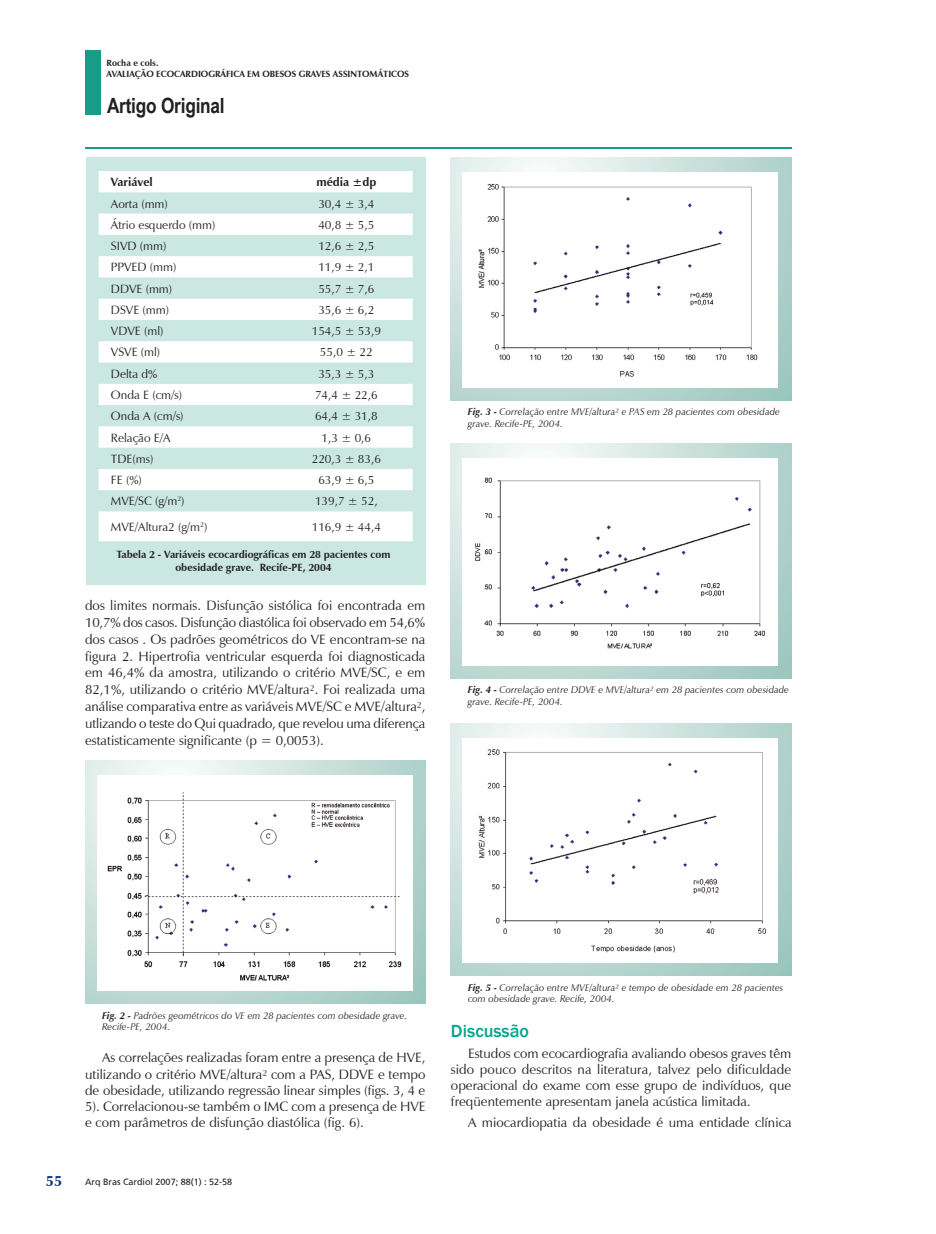
<style>
.page{position:relative;width:936px;height:1234px;background:#fff}
.page>*{position:absolute;margin:0;border:0;box-sizing:border-box;transform-origin:0 0}
.t1{font:700 21px "Arial Narrow";letter-spacing:-.01em;color:#231f20}
.t2{font:500 18px "Franklin Gothic";color:#00a78e}
.t3{font:700 15px "Zapf Humanist 601 BT";color:#013775}
.t4{font:13.5px/16.8px "Zapf Humanist 601 BT";color:#231f20;text-align:justify}
.t5{font:12px "Zapf Humanist 601 BT";color:#231f20}
.t6{font:700 12px "Zapf Humanist 601 BT";color:#231f20}
.t7{font:700 10.5px/12.6px "Zapf Humanist 601 BT";color:#231f20;text-align:center}
.t8{font:italic 9.75px/11.7px "Zapf Humanist 601 BT";letter-spacing:.01em;color:#231f20}
.t9{font:700 9px/10.8px "Zapf Humanist 601 BT";color:#231f20}
.t10{font:9px "Frutiger";color:#231f20}
.s1{font-weight:700}
</style>
<div class="page">
<hr style="left:85px;top:147px;width:706px;height:2px;background:#189c88">
<div style="left:85px;top:50px;width:16px;height:65px;background:#189c88"></div>
<div style="left:86px;top:157px;width:339px;height:427px;background:#cae7e2"></div>
<svg style="left:99px;top:171px;width:313px;height:370px;fill:#fff"></svg>
<svg style="left:85px;top:760px;width:340px;height:243px;background:#c6ded8"></svg>
<div style="left:97px;top:774px;width:315px;height:216px;background:#fff"></div>
<img style="left:107px;top:792px;width:295px;height:189px">
<svg style="left:451px;top:157px;width:340px;height:243px;background:#c5ddd8"></svg>
<div style="left:462px;top:171px;width:316px;height:216px;background:#fff"></div>
<img style="left:478px;top:183px;width:280px;height:194px">
<svg style="left:451px;top:443px;width:340px;height:234px;background:#c6ded9"></svg>
<div style="left:462px;top:457px;width:316px;height:208px;background:#fff"></div>
<img style="left:475px;top:477px;width:290px;height:172px">
<svg style="left:451px;top:723px;width:340px;height:252px;background:#c4ddd7"></svg>
<div style="left:462px;top:738px;width:316px;height:224px;background:#fff"></div>
<img style="left:478px;top:749px;width:289px;height:204px">
<p class="t9" style="left:107px;top:57px;width:62px">Rocha e cols.<br>Avaliação Ecocar</p>
<p class="t9" style="left:191px;top:68px;width:14px">diogr</p>
<p class="t9" style="left:220px;top:68px;width:16px">áfica</p>
<p class="t9" style="left:247px;top:68px;width:163px">em Obesos Graves Assintomáticos</p>
<h1 class="t1" style="left:107px;top:90px;width:119px">Artigo Original</h1>
<p class="t6" style="left:111px;top:175px;width:43px">Variável</p>
<p class="t6" style="left:316px;top:175px;width:62px">média ±dp</p>
<p class="t5" style="left:111px;top:196px;width:58px">Aorta (mm)</p>
<p class="t5" style="left:318px;top:196px;width:58px">30,4 ± 3,4</p>
<p class="t5" style="left:111px;top:217px;width:106px">Átrio esquerdo (mm)</p>
<p class="t5" style="left:318px;top:217px;width:58px">40,8 ± 5,5</p>
<p class="t5" style="left:111px;top:238px;width:57px">SIVD (mm)</p>
<p class="t5" style="left:318px;top:238px;width:58px">12,6 ± 2,5</p>
<p class="t5" style="left:111px;top:260px;width:67px">PPVED (mm)</p>
<p class="t5" style="left:318px;top:260px;width:58px">11,9 ± 2,1</p>
<p class="t5" style="left:111px;top:281px;width:63px">DDVE (mm)</p>
<p class="t5" style="left:318px;top:281px;width:58px">55,7 ± 7,6</p>
<p class="t5" style="left:111px;top:302px;width:60px">DSVE (mm)</p>
<p class="t5" style="left:318px;top:302px;width:58px">35,6 ± 6,2</p>
<p class="t5" style="left:111px;top:323px;width:54px">VDVE (ml)</p>
<p class="t5" style="left:312px;top:323px;width:71px">154,5 ± 53,9</p>
<p class="t5" style="left:111px;top:345px;width:51px">VSVE (ml)</p>
<p class="t5" style="left:320px;top:345px;width:54px">55,0 ± 22</p>
<p class="t5" style="left:111px;top:366px;width:48px">Delta d%</p>
<p class="t5" style="left:318px;top:366px;width:58px">35,3 ± 5,3</p>
<p class="t5" style="left:111px;top:387px;width:73px">Onda E (cm/s)</p>
<p class="t5" style="left:315px;top:387px;width:64px">74,4 ± 22,6</p>
<p class="t5" style="left:111px;top:408px;width:74px">Onda A (cm/s)</p>
<p class="t5" style="left:315px;top:408px;width:64px">64,4 ± 31,8</p>
<p class="t5" style="left:111px;top:430px;width:61px">Relação E/A</p>
<p class="t5" style="left:321px;top:430px;width:51px">1,3 ± 0,6</p>
<p class="t5" style="left:111px;top:451px;width:44px">TDE(ms)</p>
<p class="t5" style="left:312px;top:451px;width:71px">220,3 ± 83,6</p>
<p class="t5" style="left:111px;top:472px;width:32px">FE (%)</p>
<p class="t5" style="left:318px;top:472px;width:58px">63,9 ± 6,5</p>
<p class="t5" style="left:111px;top:493px;width:75px">MVE/SC (g/m<sup>2</sup>)</p>
<p class="t5" style="left:315px;top:493px;width:64px">139,7 ± 52,</p>
<p class="t5" style="left:111px;top:519px;width:98px">MVE/Altura2 (g/m<sup>2</sup>)</p>
<p class="t5" style="left:312px;top:519px;width:71px">116,9 ± 44,4</p>
<p class="t7" style="left:117px;top:548px;width:275px">Tabela 2 - Variáveis ecocardiográficas em 28 pacientes com obesidade grave. Recife-PE, 2004</p>
<p class="t4" style="left:85px;top:597px;width:342px">dos limites normais. Disfunção sistólica foi encontrada em 10,7% dos casos. Disfunção diastólica foi observado em 54,6% dos casos . Os padrões geométricos do VE encontram-se na figura 2. Hipertrofia ventricular esquerda foi diagnosticada em 46,4% da amostra, utilizando o critério MVE/SC, e em 82,1%, utilizando o critério MVE/altura². Foi realizada uma análise comparativa entre as variáveis MVE/SC e MVE/altura², utlizando o teste do Qui quadrado, que revelou uma diferença estatisticamente significante (p = 0,0053).</p>
<p class="t8" style="left:468px;top:406px;width:313px"><span class="s1">Fig. 3 -</span> Correlação entre MVE/altura² e PAS em 28 pacientes com obesidade grave. Recife-PE, 2004.</p>
<p class="t8" style="left:468px;top:683px;width:322px"><span class="s1">Fig. 4 -</span> Correlação entre DDVE e MVE/altura² em 28 pacientes com obesidade grave. Recife-PE, 2004.</p>
<p class="t3" style="left:46px;top:1171px;width:18px">55</p>
<p class="t8" style="left:102px;top:1009px;width:306px"><span class="s1">Fig. 2 -</span> Padrões geométricos do VE em 28 pacientes com obesidade grave.<br>Recife-PE, 2004.</p>
<p class="t4" style="left:85px;top:1049px;width:342px;line-height:16.2px;text-indent:17px">As correlações realizadas foram entre a presença de HVE, utilizando o critério MVE/altura² com a PAS, DDVE e tempo de obesidade, utilizando regressão linear simples (figs. 3, 4 e 5). Correlacionou-se também o IMC com a presença de HVE e com parâmetros de disfunção diastólica (fig. 6).</p>
<p class="t10" style="left:85px;top:1176px;width:149px">Arq Bras Cardiol 2007; 88(1) : 52-58</p>
<p class="t8" style="left:468px;top:981px;width:317px"><span class="s1">Fig. 5 -</span> Correlação entre MVE/altura² e tempo de obesidade em 28 pacientes com obesidade grave. Recife, 2004.</p>
<h2 class="t2" style="left:451px;top:1019px;width:80px">Discussão</h2>
<p class="t4" style="left:451px;top:1044px;width:342px;line-height:16.2px;text-indent:17px">Estudos com ecocardiografia avaliando obesos graves têm sido pouco descritos na literatura, talvez pelo dificuldade operacional do exame com esse grupo de indivíduos, que freqüentemente apresentam janela acústica limitada.</p>
<p class="t4" style="left:468px;top:1113px;width:325px">A miocardiopatia da obesidade é uma entidade clínica</p>
</div>
